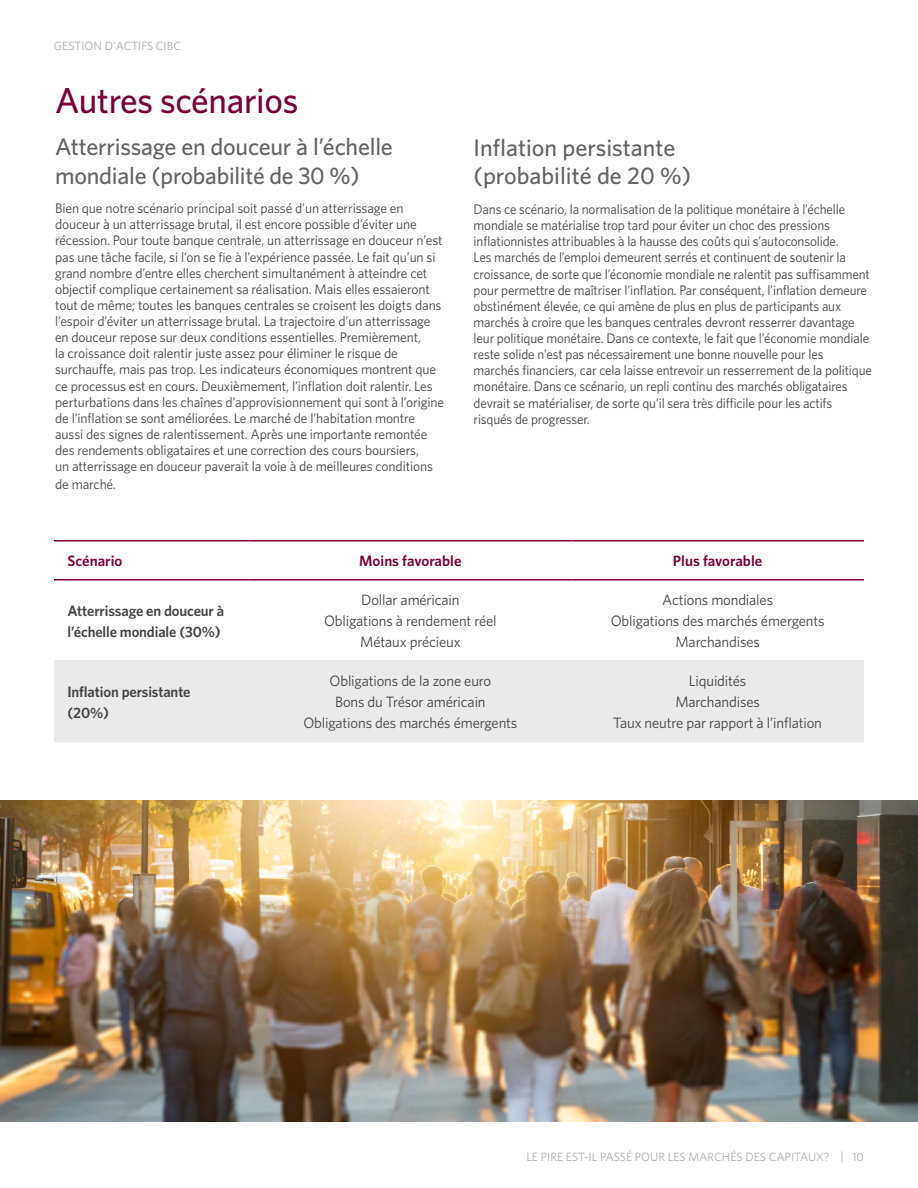
<style>
.page{position:relative;width:918px;height:1188px;background:#fff}
.page>*{position:absolute;margin:0;border:0;box-sizing:border-box;transform-origin:0 0}
.t1{font:500 36px "Whitney";letter-spacing:-.01em;color:#7b003a}
.t2{font:500 24px/28.5px "Whitney";letter-spacing:-.01em;color:#636466}
.t3{font:15px/21px "Whitney";letter-spacing:-.01em;color:#434444;text-align:center}
.t4{font:600 15px/21px "Whitney";letter-spacing:-.01em;color:#434444}
.t5{font:600 15px "Whitney";color:#7b003a}
.t6{font:13.8px/16.2px "Whitney";letter-spacing:-.01em;color:#434444}
.t7{font:13.8px/16px "Whitney";letter-spacing:-.01em;color:#434444;scale:.95 1}
.t8{font:12px "Whitney";color:#acaeb1}
</style>
<div class="page">
<div style="left:54px;top:661px;width:810px;height:80px;background:#e9ebea"></div>
<hr style="left:54px;top:660px;width:195px;height:1px;background:#e9ebea">
<hr style="left:249px;top:660px;width:322px;height:1px;background:#e9ebea">
<hr style="left:571px;top:660px;width:293px;height:1px;background:#e9ebea">
<hr style="left:54px;top:741px;width:195px;height:1px;background:#e9ebea">
<hr style="left:249px;top:741px;width:322px;height:1px;background:#e9ebea">
<hr style="left:571px;top:741px;width:293px;height:1px;background:#e9ebea">
<hr style="left:54px;top:540px;width:195px;height:2px;background:#7b003a">
<hr style="left:249px;top:540px;width:322px;height:2px;background:#7b003a">
<hr style="left:571px;top:540px;width:293px;height:2px;background:#7b003a">
<hr style="left:54px;top:579px;width:195px;height:1px;background:#7b003a">
<hr style="left:249px;top:579px;width:322px;height:1px;background:#7b003a">
<hr style="left:571px;top:579px;width:293px;height:1px;background:#7b003a">
<img style="left:0;top:801px;width:918px;height:320px">
<p class="t8" style="left:54px;top:38px;width:129px">GESTION D'ACTIFS CIBC</p>
<h1 class="t1" style="left:55px;top:77px;width:245px">Autres scénarios</h1>
<h2 class="t2" style="left:55px;top:132px;width:339px">Atterrissage en douceur à l’échelle mondiale (probabilité de 30 %)</h2>
<p class="t6" style="left:55px;top:200px;width:391px">Bien que notre scénario principal soit passé d’un atterrissage en douceur à un atterrissage brutal, il est encore possible d’éviter une récession. Pour toute banque centrale, un atterrissage en douceur n’est pas une tâche facile, si l’on se fie à l’expérience passée. Le fait qu’un si grand nombre d’entre elles cherchent simultanément à atteindre cet objectif complique certainement sa réalisation. Mais elles essaieront tout de même; toutes les banques centrales se croisent les doigts dans l’espoir d’éviter un atterrissage brutal. La trajectoire d’un atterrissage en douceur repose sur deux conditions essentielles. Premièrement,<br>la croissance doit ralentir juste assez pour éliminer le risque de surchauffe, mais pas trop. Les indicateurs économiques montrent que ce processus est en cours. Deuxièmement, l’inflation doit ralentir. Les perturbations dans les chaînes d’approvisionnement qui sont à l’origine de l’inflation se sont améliorées. Le marché de l’habitation montre aussi des signes de ralentissement. Après une importante remontée des rendements obligataires et une correction des cours boursiers,<br>un atterrissage en douceur paverait la voie à de meilleures conditions</p>
<p class="t6" style="left:55px;top:476px;width:63px">de marché.</p>
<h2 class="t2" style="left:474px;top:133px;width:219px">Inflation persistante (probabilité de 20 %)</h2>
<p class="t7" style="left:474px;top:201px;width:421px">Dans ce scénario, la normalisation de la politique monétaire à l’échelle mondiale se matérialise trop tard pour éviter un choc des pressions inflationnistes attribuables à la hausse des coûts qui s’autoconsolide.<br>Les marchés de l’emploi demeurent serrés et continuent de soutenir la croissance, de sorte que l’économie mondiale ne ralentit pas suffisamment pour permettre de maîtriser l’inflation. Par conséquent, l’inflation demeure obstinément élevée, ce qui amène de plus en plus de participants aux marchés à croire que les banques centrales devront resserrer davantage leur politique monétaire. Dans ce contexte, le fait que l’économie mondiale reste solide n’est pas nécessairement une bonne nouvelle pour les marchés financiers, car cela laisse entrevoir un resserrement de la politique monétaire. Dans ce scénario, un repli continu des marchés obligataires devrait se matérialiser, de sorte qu’il sera très difficile pour les actifs risqués de progresser.</p>
<p class="t5" style="left:68px;top:551px;width:57px">Scénario</p>
<p class="t5" style="left:359px;top:551px;width:104px">Moins favorable</p>
<p class="t5" style="left:673px;top:551px;width:91px">Plus favorable</p>
<p class="t4" style="left:68px;top:600px;width:158px">Atterrissage en douceur à l’échelle mondiale (30%)</p>
<p class="t3" style="left:324px;top:589px;width:174px">Dollar américain<br>Obligations à rendement réel<br>Métaux précieux</p>
<p class="t3" style="left:611px;top:589px;width:215px">Actions mondiales<br>Obligations des marchés émergents<br>Marchandises</p>
<p class="t4" style="left:68px;top:681px;width:125px">Inflation persistante (20%)</p>
<p class="t3" style="left:303px;top:670px;width:215px">Obligations de la zone euro<br>Bons du Trésor américain<br>Obligations des marchés émergents</p>
<p class="t3" style="left:613px;top:670px;width:210px">Liquidités<br>Marchandises<br>Taux neutre par rapport à l’inflation</p>
<p class="t8" style="left:526px;top:1149px;width:339px">LE PIRE EST-IL PASSÉ POUR LES MARCHÉS DES CAPITAUX? | 10</p>
</div>
